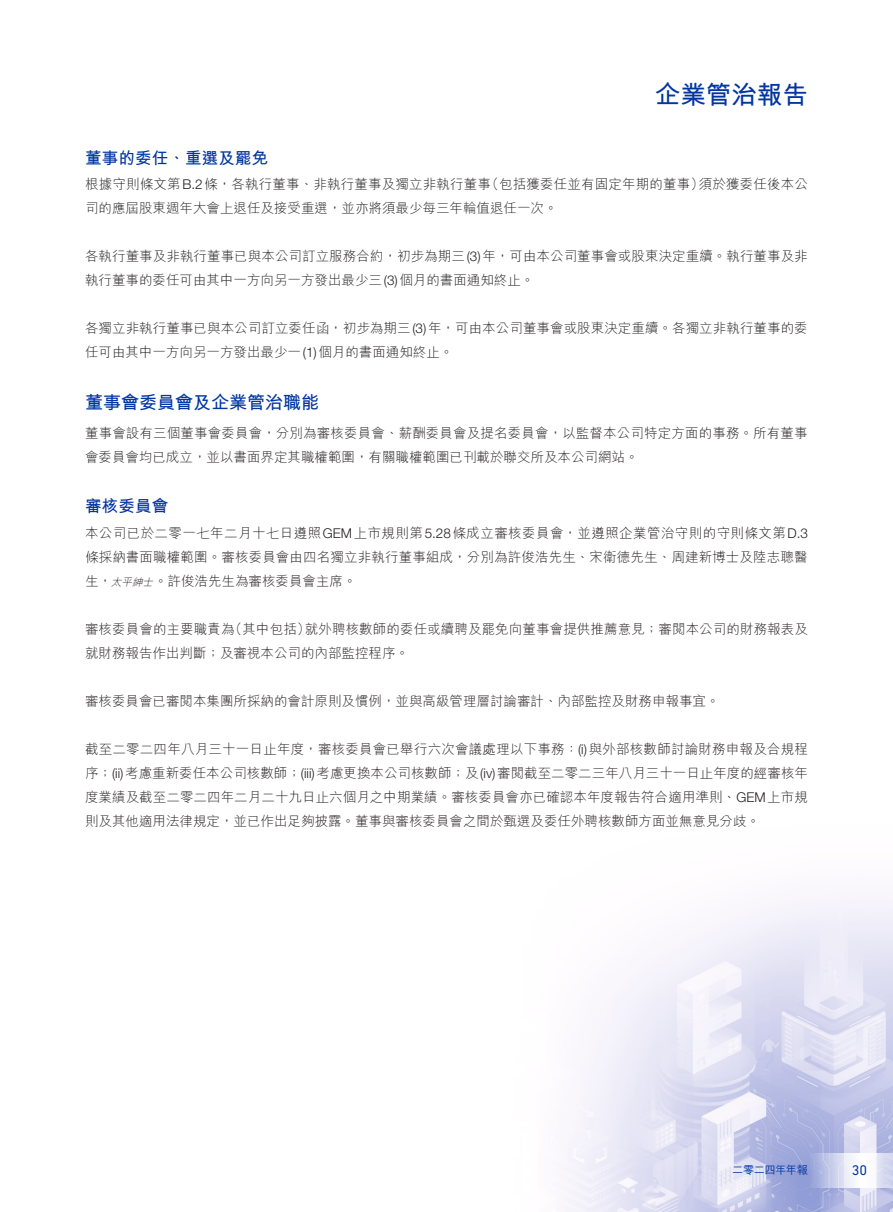
<style>
.page{position:relative;width:893px;height:1212px;background:#fff}
.page>*{position:absolute;margin:0;border:0;box-sizing:border-box;transform-origin:0 0}
.t1{font:700 25.5px "M Hei HK";color:#0036a0}
._01_Heading_1{font:700 18px "M Hei HK";color:#0036a0}
._02_Heading_2{font:700 16.5px "M Hei HK";letter-spacing:.01em;color:#0036a0}
.t2{font:14.25px "DIN Next LT Pro";color:#0036a0}
._00_Body_text{font:300 13.5px/24px "M Hei HK";letter-spacing:.005em;color:#231f20}
._00_Body_text-2{font:300 13.5px "M Hei HK";letter-spacing:.03em;color:#231f20}
.t3{font:500 11.25px "M Hei HK";letter-spacing:-.045em;color:#0036a0}
._00_Body_text-3{font:italic 300 10.5px "M Hei HK";color:#231f20}
.s1{font-family:"Helvetica Neue LT Pro"}
</style>
<div class="page">
<img style="left:566px;top:900px;width:327px;height:312px">
<svg style="left:809px;top:1153px;width:84px;height:34px"></svg>
<p class="_02_Heading_2" style="left:85px;top:146px;width:185px">董事的委任、重選及罷免</p>
<h1 class="t1" style="left:655px;top:76px;width:154px">企業管治報告</h1>
<p class="_00_Body_text" style="left:485px;top:172px;width:220px">（包括獲委任並有固定年期的董事）</p>
<p class="_00_Body_text" style="left:85px;top:172px;width:474px">根據守則條文第<span class="s1">B.2</span>條，各執行董事、非執行董事及獨立非執行董事<br>司的應屆股東週年大會上退任及接受重選，並亦將須最少每三年輪值退任一次。</p>
<p class="_00_Body_text" style="left:85px;top:244px;width:724px">各執行董事及非執行董事已與本公司訂立服務合約，初步為期三 年<span class="s1">)3(</span> ，可由本公司董事會或股東決定重續。執行董事及非執行董事的委任可由其中一方向另一方發出最少三 <span class="s1">)3(</span> 個月的書面通知終止。</p>
<p class="_00_Body_text" style="left:85px;top:316px;width:724px">各獨立非執行董事已與本公司訂立委任函，初步為期三 年<span class="s1">)3(</span> ，可由本公司董事會或股東決定重續。各獨立非執行董事的委任可由其中一方向另一方發出最少一 <span class="s1">)1(</span> 個月的書面通知終止。</p>
<p class="_01_Heading_1" style="left:85px;top:389px;width:235px">董事會委員會及企業管治職能</p>
<p class="_00_Body_text" style="left:85px;top:420px;width:724px">董事會設有三個董事會委員會，分別為審核委員會、薪酬委員會及提名委員會，以監督本公司特定方面的事務。所有董事會委員會均已成立，並以書面界定其職權範圍，有關職權範圍已刊載於聯交所及本公司網站。</p>
<p class="_02_Heading_2" style="left:85px;top:494px;width:85px">審核委員會</p>
<p class="_00_Body_text-2" style="left:85px;top:523px;width:724px">本公司已於二零一七年二月十七日遵照<span class="s1">GEM</span>上市規則第<span class="s1">5.28</span>條成立審核委員會，並遵照企業管治守則的守則條文第<span class="s1">D.3</span></p>
<p class="_00_Body_text" style="left:85px;top:545px;width:724px">條採納書面職權範圍。審核委員會由四名獨立非執行董事組成，分別為許俊浩先生、宋衛德先生、周建新博士及陸志聰醫</p>
<p class="_00_Body_text" style="left:154px;top:569px;width:204px">。許俊浩先生為審核委員會主席。</p>
<p class="_00_Body_text" style="left:699px;top:172px;width:111px">須於獲委任後本公</p>
<p class="_00_Body_text" style="left:85px;top:569px;width:28px">生，</p>
<p class="_00_Body_text-3" style="left:111px;top:575px;width:47px">太平紳士</p>
<p class="_00_Body_text" style="left:305px;top:617px;width:505px">就外聘核數師的委任或續聘及罷免向董事會提供推薦意見；審閱本公司的財務報表及</p>
<p class="_00_Body_text" style="left:229px;top:617px;width:83px">（其中包括）</p>
<p class="_00_Body_text" style="left:85px;top:617px;width:325px">審核委員會的主要職責為<br>就財務報告作出判斷；及審視本公司的內部監控程序。</p>
<p class="_00_Body_text" style="left:85px;top:689px;width:636px">審核委員會已審閱本集團所採納的會計原則及慣例，並與高級管理層討論審計、內部監控及財務申報事宜。</p>
<p class="_00_Body_text" style="left:85px;top:737px;width:724px;text-align:justify">截至二零二四年八月三十一日止年度，審核委員會已舉行六次會議處理以下事務： <span class="s1">)i(</span> 與外部核數師討論財務申報及合規程序；<span class="s1">( )i i</span> 考慮重新委任本公司核數師；<span class="s1">( )iii</span> 考慮更換本公司核數師；及 <span class="s1">i v( )</span>審閱截至二零二三年八月三十一日止年度的經審核年度業績及截至二零二四年二月二十九日止六個月之中期業績。審核委員會亦已確認本年度報告符合適用準則、<span class="s1">GEM</span>上市規則及其他適用法律規定，並已作出足夠披露。董事與審核委員會之間於甄選及委任外聘核數師方面並無意見分歧。</p>
<p class="t3" style="left:732px;top:1162px;width:77px">二零二四年年報</p>
<p class="t2" style="left:852px;top:1162px;width:17px">30</p>
</div>
